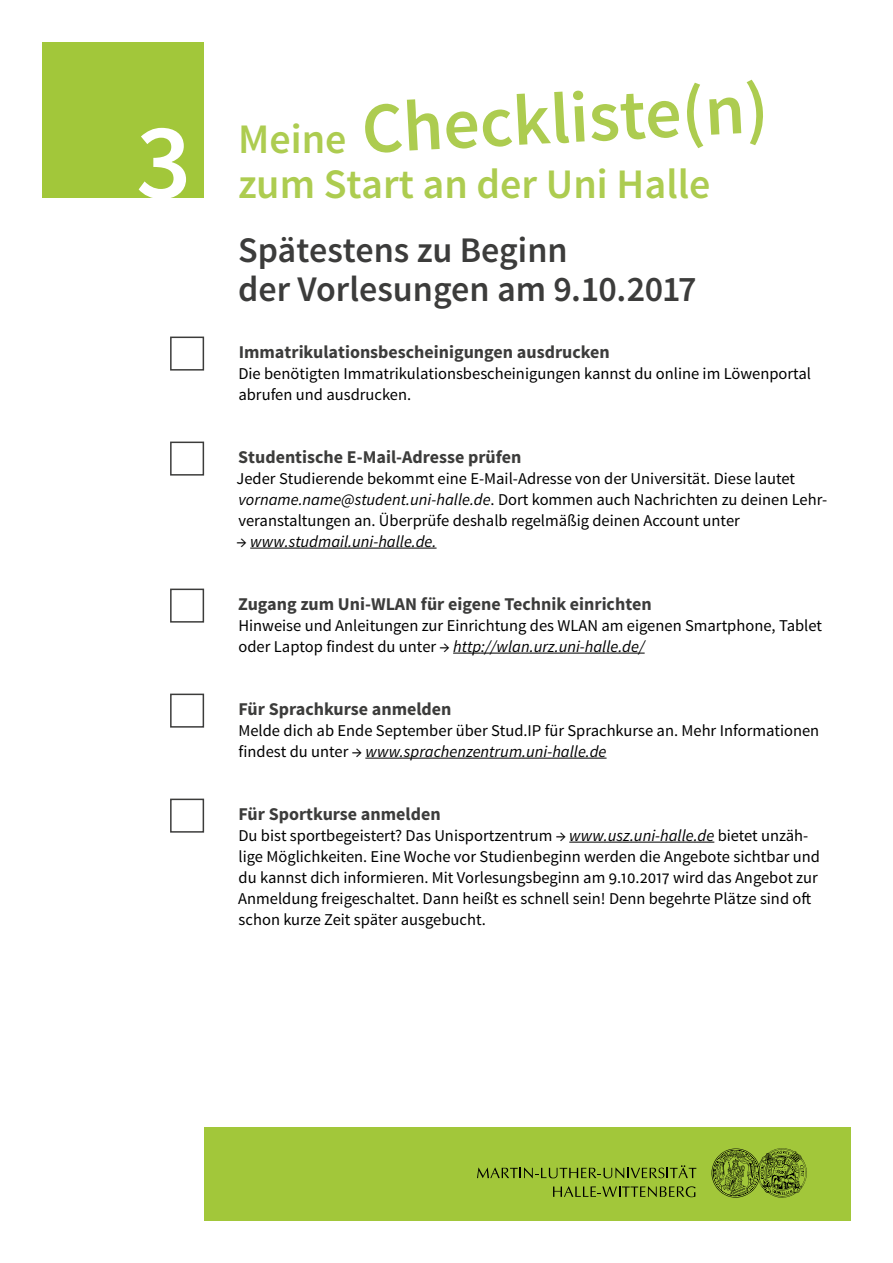
<style>
.page{position:relative;width:893px;height:1263px;background:#fff}
.page>*{position:absolute;margin:0;border:0;box-sizing:border-box;transform-origin:0 0}
.t1{font:600 108px "Source Sans Pro";color:#fff}
.t2{font:600 72px "Source Sans Pro";color:#adcc50}
.t3{font:600 42px/45px "Source Sans Pro";color:#adcc50}
.t4{font:600 36px/39px "Source Sans Pro";color:#3c3c3b}
.t5{font:700 18px "Source Sans Pro";color:#3c3c3b}
.t6{font:16.5px/21px "Source Sans Pro";color:#000}
.t7{font:italic 16.5px "Source Sans Pro";color:#000}
.s1{font-style:italic}
.s2{font-style:normal}
</style>
<div class="page">
<hr style="left:250px;top:548px;width:187px;height:1px;background:#000">
<hr style="left:453px;top:653px;width:192px;height:1px;background:#000">
<hr style="left:365px;top:758px;width:242px;height:1px;background:#000">
<hr style="left:569px;top:842px;width:145px;height:1px;background:#000">
<div style="left:170px;top:337px;width:34px;height:34px;border:2px solid #3c3c3b"></div>
<div style="left:170px;top:442px;width:34px;height:34px;border:2px solid #3c3c3b"></div>
<div style="left:170px;top:589px;width:34px;height:34px;border:2px solid #3c3c3b"></div>
<div style="left:170px;top:694px;width:34px;height:34px;border:2px solid #3c3c3b"></div>
<div style="left:170px;top:799px;width:34px;height:34px;border:2px solid #3c3c3b"></div>
<div style="left:43px;top:43px;width:161px;height:155px;background:#a2c73a"></div>
<div style="left:204px;top:1127px;width:646px;height:93px;background:#a2c73a"></div>
<svg style="left:711px;top:1148px;width:96px;height:50px"></svg>
<svg style="left:477px;top:1165px;width:219px;height:13px"></svg>
<svg style="left:553px;top:1186px;width:142px;height:11px"></svg>
<h1 class="t1" style="left:136px;top:94px;width:57px">3</h1>
<h2 class="t2" style="left:359px;top:84px;width:409px;rotate:-3deg">Checkliste(n)</h2>
<h3 class="t3" style="left:238px;top:118px;width:474px">Meine<br>zum Start an der Uni Halle</h3>
<h3 class="t4" style="left:238px;top:231px;width:460px">Spätestens zu Beginn<br>der Vorlesungen am 9.10.2017</h3>
<p class="t5" style="left:239px;top:340px;width:373px">Immatrikulationsbescheinigungen ausdrucken</p>
<p class="t6" style="left:238px;top:363px;width:574px">Die benötigten Immatrikulationsbescheinigungen kannst du online im Löwenportal abrufen und ausdrucken.</p>
<p class="t5" style="left:238px;top:445px;width:285px">Studentische E-Mail-Adresse prüfen</p>
<p class="t6" style="left:237px;top:468px;width:592px">Jeder Studierende bekommt eine E-Mail-Adresse von der Universität. Diese lautet <span class="s1">vorname.name@student.uni-halle.de</span>. Dort kommen auch Nachrichten zu deinen Lehr&shy;veranstaltungen an. Überprüfe deshalb regelmäßig deinen Account unter</p>
<p class="t7" style="left:237px;top:531px;width:201px"><span class="s2">→</span> www.studmail.uni-halle.de.</p>
<p class="t5" style="left:238px;top:592px;width:415px">Zugang zum Uni-WLAN für eigene Technik einrichten</p>
<p class="t6" style="left:238px;top:615px;width:585px">Hinweise und Anleitungen zur Einrichtung des WLAN am eigenen Smartphone, Tablet oder Laptop findest du unter → <span class="s1">http://wlan.urz.uni-halle.de/</span></p>
<p class="t5" style="left:239px;top:697px;width:215px">Für Sprachkurse anmelden</p>
<p class="t6" style="left:238px;top:720px;width:582px">Melde dich ab Ende September über Stud.IP für Sprachkurse an. Mehr Informationen findest du unter → <span class="s1">www.sprachenzentrum.uni-halle.de</span></p>
<p class="t5" style="left:239px;top:802px;width:204px">Für Sportkurse anmelden</p>
<p class="t6" style="left:238px;top:825px;width:583px">Du bist sportbegeistert? Das Unisportzentrum → <span class="s1">www.usz.uni-halle.de</span> bietet unzäh&shy;lige Möglichkeiten. Eine Woche vor Studienbeginn werden die Angebote sichtbar und du kannst dich informieren. Mit Vorlesungsbeginn am 9.10.2017 wird das Angebot zur Anmeldung freigeschaltet. Dann heißt es schnell sein! Denn begehrte Plätze sind oft schon kurze Zeit später ausgebucht.</p>
</div>
